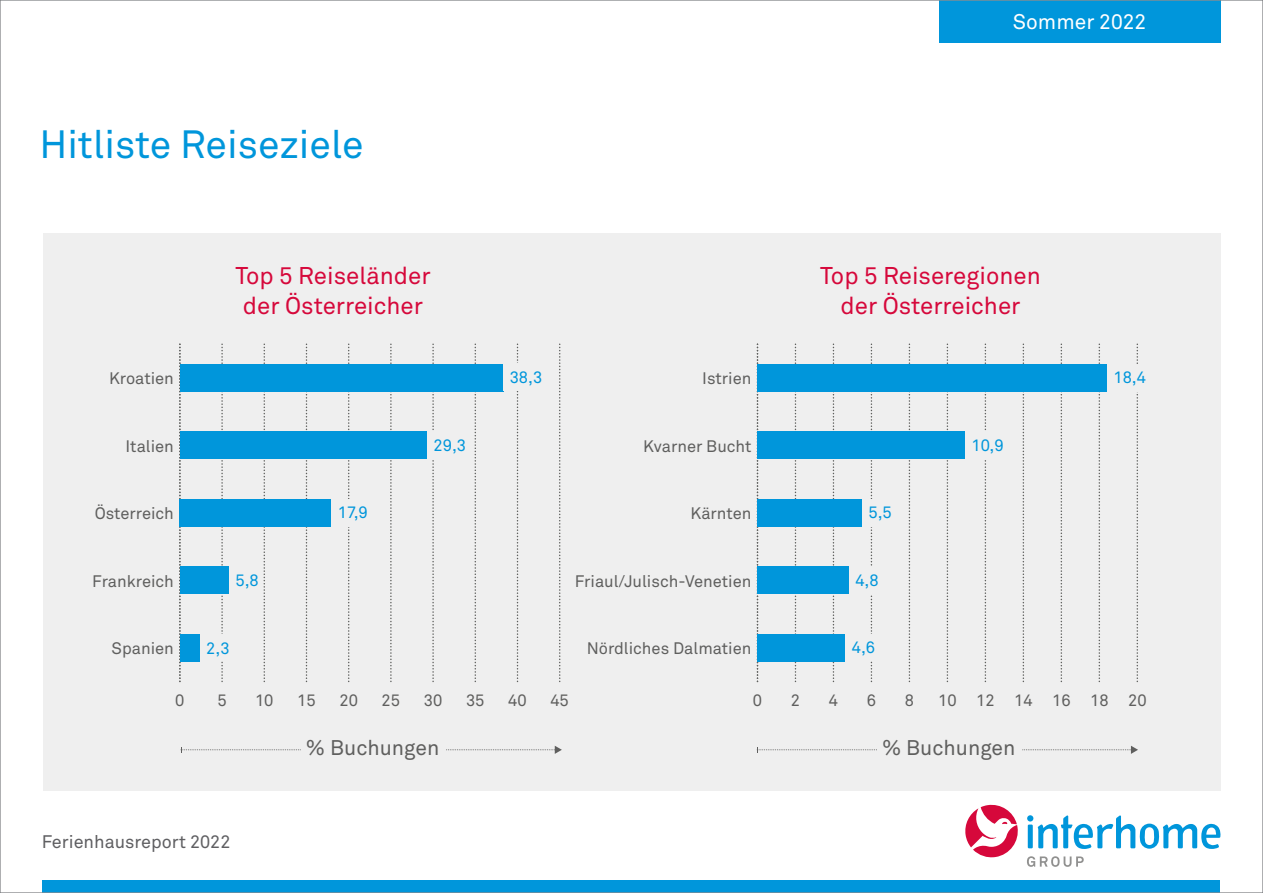
<style>
.page{position:relative;width:1263px;height:893px;background:#fff}
.page>*{position:absolute;margin:0;border:0;box-sizing:border-box;transform-origin:0 0}
.t1{font:39px "Akkurat Pro";color:#0096db}
.t2{font:24px/30px "Akkurat Pro";color:#d6083b;text-align:center}
.t3{font:21px "Akkurat Pro";color:#5f5f5e}
.t4{font:21px "Akkurat Pro";color:#fff}
.t5{font:18px "Akkurat Pro";color:#5f5f62}
.t6{font:16.5px "Akkurat Pro";color:#5f5f5e}
.t7{font:16.5px "Akkurat Pro";color:#0096db}
</style>
<div class="page">
<div style="left:43px;top:880px;width:1177px;height:13px;background:#0096db"></div>
<svg style="left:965px;top:805px;width:53px;height:53px"></svg>
<svg style="left:1027px;top:815px;width:193px;height:34px"></svg>
<svg style="left:1027px;top:856px;width:57px;height:11px"></svg>
<div style="left:939px;top:0;width:281px;height:43px;background:#0096db"></div>
<div style="left:43px;top:234px;width:1177px;height:557px;background:#efefef"></div>
<svg style="left:447px;top:746px;width:115px;height:8px"></svg>
<svg style="left:181px;top:747px;width:120px;height:5px"></svg>
<svg style="left:795px;top:344px;width:1px;height:337px"></svg>
<svg style="left:833px;top:344px;width:1px;height:337px"></svg>
<svg style="left:871px;top:344px;width:1px;height:337px"></svg>
<svg style="left:909px;top:344px;width:1px;height:337px"></svg>
<svg style="left:947px;top:344px;width:1px;height:337px"></svg>
<svg style="left:985px;top:344px;width:1px;height:337px"></svg>
<svg style="left:1022px;top:344px;width:2px;height:337px"></svg>
<svg style="left:1060px;top:344px;width:2px;height:337px"></svg>
<svg style="left:1098px;top:344px;width:2px;height:337px"></svg>
<svg style="left:1136px;top:344px;width:2px;height:337px"></svg>
<svg style="left:757px;top:344px;width:10px;height:337px"></svg>
<div style="left:757px;top:364px;width:350px;height:27px;background:#0096db"></div>
<div style="left:757px;top:432px;width:207px;height:27px;background:#0096db"></div>
<div style="left:757px;top:499px;width:105px;height:27px;background:#0096db"></div>
<div style="left:757px;top:567px;width:92px;height:27px;background:#0096db"></div>
<div style="left:757px;top:634px;width:88px;height:27px;background:#0096db"></div>
<svg style="left:221px;top:344px;width:2px;height:337px"></svg>
<svg style="left:264px;top:344px;width:1px;height:337px"></svg>
<svg style="left:306px;top:344px;width:1px;height:337px"></svg>
<svg style="left:348px;top:344px;width:1px;height:337px"></svg>
<svg style="left:390px;top:344px;width:2px;height:337px"></svg>
<svg style="left:432px;top:344px;width:2px;height:337px"></svg>
<svg style="left:474px;top:344px;width:2px;height:337px"></svg>
<svg style="left:517px;top:344px;width:1px;height:337px"></svg>
<svg style="left:559px;top:344px;width:1px;height:337px"></svg>
<svg style="left:179px;top:344px;width:10px;height:337px"></svg>
<div style="left:180px;top:364px;width:323px;height:27px;background:#0096db"></div>
<div style="left:180px;top:432px;width:247px;height:27px;background:#0096db"></div>
<div style="left:180px;top:499px;width:151px;height:27px;background:#0096db"></div>
<div style="left:180px;top:567px;width:49px;height:27px;background:#0096db"></div>
<div style="left:180px;top:634px;width:19px;height:27px;background:#0096db"></div>
<svg style="left:1023px;top:746px;width:115px;height:8px"></svg>
<svg style="left:757px;top:747px;width:120px;height:5px"></svg>
<div style="left:1107px;top:364px;width:47px;height:27px;background:#efefef"></div>
<div style="left:965px;top:432px;width:47px;height:27px;background:#efefef"></div>
<div style="left:862px;top:499px;width:37px;height:27px;background:#efefef"></div>
<div style="left:504px;top:364px;width:46px;height:27px;background:#efefef"></div>
<div style="left:427px;top:432px;width:47px;height:27px;background:#efefef"></div>
<div style="left:332px;top:499px;width:46px;height:27px;background:#efefef"></div>
<div style="left:849px;top:567px;width:35px;height:27px;background:#efefef"></div>
<div style="left:846px;top:634px;width:35px;height:27px;background:#efefef"></div>
<div style="left:200px;top:634px;width:35px;height:27px;background:#efefef"></div>
<h1 class="t1" style="left:39px;top:122px;width:326px">Hitliste Reiseziele</h1>
<p class="t4" style="left:1013px;top:10px;width:135px">Sommer 2022</p>
<h2 class="t2" style="left:235px;top:261px;width:197px">Top 5 Reiseländer der Österreicher</h2>
<h2 class="t2" style="left:820px;top:261px;width:222px">Top 5 Reiseregionen der Österreicher</h2>
<p class="t6" style="left:109px;top:369px;width:66px">Kroatien</p>
<p class="t7" style="left:510px;top:368px;width:34px">38,3</p>
<p class="t6" style="left:702px;top:369px;width:51px">Istrien</p>
<p class="t7" style="left:1113px;top:368px;width:34px">18,4</p>
<p class="t6" style="left:126px;top:436px;width:50px">Italien</p>
<p class="t6" style="left:95px;top:504px;width:81px">Österreich</p>
<p class="t7" style="left:338px;top:503px;width:32px">17,9</p>
<p class="t7" style="left:433px;top:436px;width:34px">29,3</p>
<p class="t6" style="left:643px;top:436px;width:110px">Kvarner Bucht</p>
<p class="t6" style="left:690px;top:504px;width:63px">Kärnten</p>
<p class="t7" style="left:868px;top:503px;width:25px">5,5</p>
<p class="t7" style="left:971px;top:436px;width:34px">10,9</p>
<p class="t6" style="left:92px;top:571px;width:83px">Frankreich</p>
<p class="t7" style="left:235px;top:571px;width:25px">5,8</p>
<p class="t6" style="left:575px;top:571px;width:178px">Friaul/Julisch-Venetien</p>
<p class="t7" style="left:855px;top:570px;width:25px">4,8</p>
<p class="t6" style="left:112px;top:639px;width:64px">Spanien</p>
<p class="t7" style="left:206px;top:638px;width:25px">2,3</p>
<p class="t6" style="left:587px;top:639px;width:166px">Nördliches Dalmatien</p>
<p class="t7" style="left:852px;top:638px;width:25px">4,6</p>
<p class="t6" style="left:175px;top:691px;width:11px">0</p>
<p class="t6" style="left:217px;top:691px;width:11px">5</p>
<p class="t6" style="left:255px;top:691px;width:20px">10</p>
<p class="t6" style="left:297px;top:691px;width:20px">15</p>
<p class="t6" style="left:339px;top:691px;width:20px">20</p>
<p class="t6" style="left:382px;top:691px;width:20px">25</p>
<p class="t6" style="left:424px;top:691px;width:20px">30</p>
<p class="t6" style="left:466px;top:691px;width:20px">35</p>
<p class="t6" style="left:508px;top:691px;width:20px">40</p>
<p class="t6" style="left:550px;top:691px;width:20px">45</p>
<p class="t6" style="left:753px;top:691px;width:11px">0</p>
<p class="t6" style="left:791px;top:691px;width:11px">2</p>
<p class="t6" style="left:829px;top:691px;width:11px">4</p>
<p class="t6" style="left:867px;top:691px;width:11px">6</p>
<p class="t6" style="left:905px;top:691px;width:11px">8</p>
<p class="t6" style="left:938px;top:691px;width:210px">10 12 14 16 18 20</p>
<p class="t3" style="left:306px;top:736px;width:135px">% Buchungen</p>
<p class="t3" style="left:882px;top:736px;width:135px">% Buchungen</p>
<p class="t5" style="left:42px;top:832px;width:190px">Ferienhausreport 2022</p>
</div>
